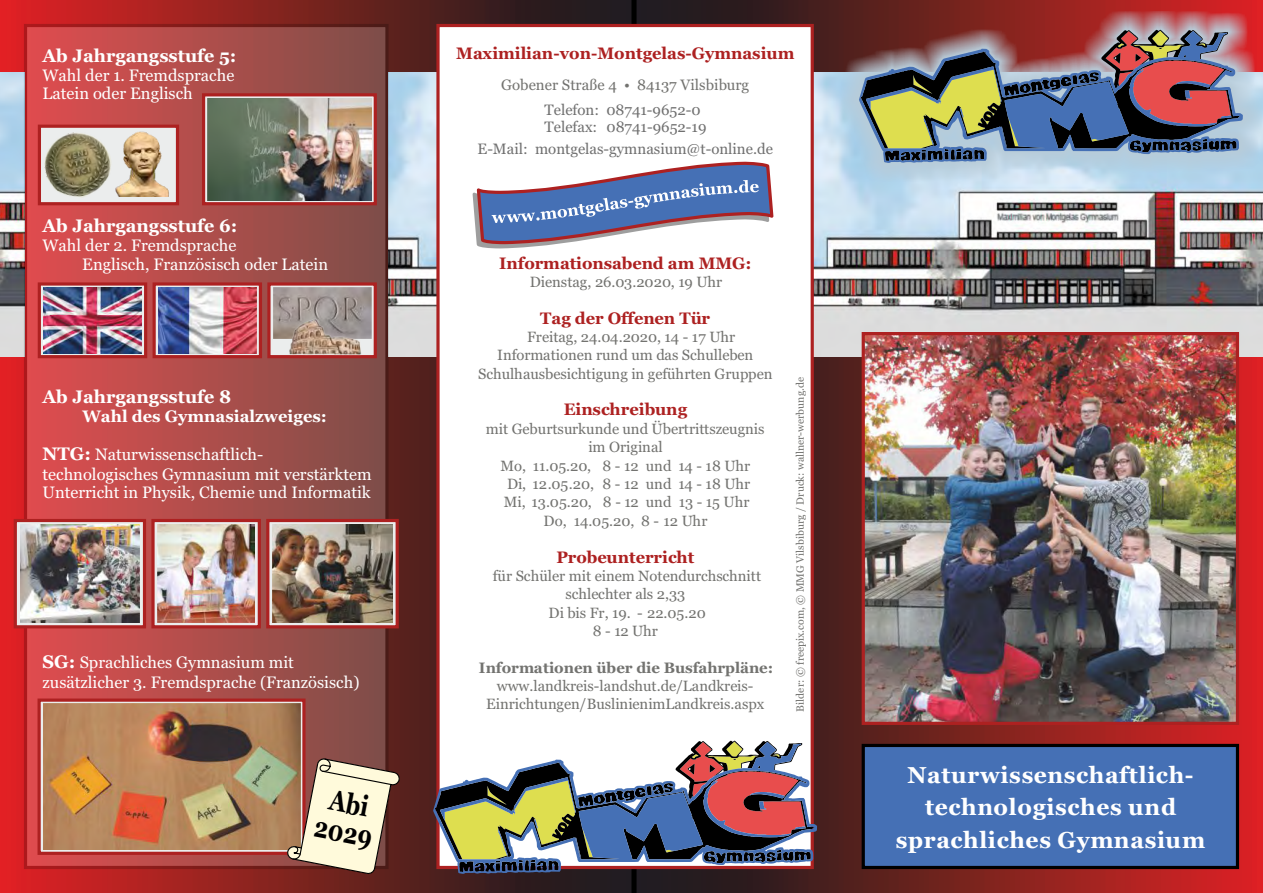
<style>
.page{position:relative;width:1263px;height:893px;background:#fff}
.page>*{position:absolute;margin:0;border:0;box-sizing:border-box;transform-origin:0 0}
.t1{font:700 28.5px/29px "Georgia";color:#000;text-align:center;scale:.79 1}
.t2{font:700 22.95px/32.1px "Georgia";letter-spacing:.025em;color:#fff;text-align:center}
.t3{font:700 18px "Georgia";color:#fff}
.t4{font:16.5px/18.8px "Georgia";color:#fff}
.t5{font:700 16.5px "Georgia";color:#ad2121}
.t6{font:700 16.5px "Georgia";color:#fff}
.t7{font:15px/17.1px "Georgia";color:#707070}
.t8{font:700 15px "Georgia";color:#737370}
.t9{font:15px "Georgia";color:#737370}
.t10{font:14.85px/18.3px "Georgia";color:#737370;text-align:center}
.t11{font:10.5px "Georgia";color:#737370}
.s1{font-weight:700;font-size:18px}
</style>
<div class="page">
<img style="left:0;top:0;width:1263px;height:893px">
<img style="left:389px;top:73px;width:47px;height:284px">
<img style="left:0;top:73px;width:24px;height:284px">
<img style="left:814px;top:72px;width:449px;height:284px">
<div style="left:24px;top:24px;width:365px;height:845px;background:#fff;opacity:.2"></div>
<div style="left:436px;top:24px;width:378px;height:845px;background:#fff;border:3px solid #ad2121"></div>
<svg style="left:472px;top:161px;width:302px;height:88px"></svg>
<div style="left:840px;top:11px;width:421px;height:171px;background:#b8ccd9;opacity:.98"></div>
<svg style="left:859px;top:31px;width:384px;height:132px"></svg>
<svg style="left:861px;top:29px;width:379px;height:133px;background:#7c6d6f"></svg>
<svg style="left:433px;top:742px;width:384px;height:132px"></svg>
<svg style="left:435px;top:740px;width:379px;height:133px"></svg>
<div style="left:862px;top:744px;width:377px;height:125px;background:#4570b5;border:3px solid #000"></div>
<div style="left:38px;top:282px;width:109px;height:76px;background:linear-gradient(to right,#ebeded,#ebeded);border:3px solid #ad2121"></div>
<div style="left:153px;top:282px;width:109px;height:76px;background:linear-gradient(to right,#ebeded,#ebeded);border:3px solid #ad2121"></div>
<svg style="left:267px;top:282px;width:110px;height:76px;background:#c27b7b"></svg>
<div style="left:38px;top:125px;width:141px;height:80px;background:#ebeded;border:3px solid #ad2121"></div>
<div style="left:202px;top:93px;width:175px;height:112px;background:linear-gradient(to right,#ebeded,#ebeded);border:3px solid #ad2121"></div>
<img style="left:274px;top:288px;width:97px;height:50px">
<img style="left:158px;top:288px;width:99px;height:65px">
<img style="left:43px;top:288px;width:99px;height:65px">
<div style="left:38px;top:698px;width:268px;height:157px;background:#ebeded;border:3px solid #ad2121"></div>
<img style="left:287px;top:319px;width:76px;height:37px">
<img style="left:39px;top:126px;width:78px;height:78px">
<img style="left:115px;top:132px;width:54px;height:65px">
<img style="left:208px;top:98px;width:163px;height:102px">
<img style="left:43px;top:703px;width:257px;height:147px">
<img style="left:866px;top:336px;width:369px;height:385px">
<svg style="left:286px;top:758px;width:115px;height:117px;background:#c4ab94"></svg>
<div style="left:862px;top:332px;width:377px;height:393px;border:3px solid #ad2121"></div>
<div style="left:14px;top:519px;width:132px;height:109px;background:linear-gradient(to right,#ebeded,#ebeded);border:3px solid #ad2121"></div>
<div style="left:151px;top:519px;width:110px;height:109px;background:linear-gradient(to right,#ebeded,#ebeded);border:3px solid #ad2121"></div>
<div style="left:266px;top:519px;width:133px;height:109px;background:linear-gradient(to right,#ebeded,#ebeded);border:3px solid #ad2121"></div>
<img style="left:157px;top:525px;width:97px;height:97px">
<img style="left:20px;top:525px;width:120px;height:97px">
<img style="left:272px;top:525px;width:121px;height:98px">
<p class="t3" style="left:43px;top:48px;width:195px">Ab Jahrgangsstufe 5:</p>
<p class="t4" style="left:43px;top:67px;width:193px">Wahl der 1. Fremdsprache<br>Latein oder Englisch</p>
<p class="t3" style="left:43px;top:218px;width:196px">Ab Jahrgangsstufe 6:</p>
<p class="t4" style="left:82px;top:237px;width:247px;text-indent:-40px">Wahl der 2. Fremdsprache<br>Englisch, Französisch oder Latein</p>
<p class="t3" style="left:43px;top:389px;width:190px">Ab Jahrgangsstufe 8</p>
<p class="t6" style="left:82px;top:409px;width:246px">Wahl des Gymnasialzweiges:</p>
<p class="t4" style="left:43px;top:447px;width:331px"><span class="s1">NTG:</span> Naturwissenschaftlich&shy;technologisches Gymnasium mit verstärktem<br>Unterricht in Physik, Chemie und Informatik</p>
<p class="t4" style="left:43px;top:654px;width:318px"><span class="s1">SG:</span> Sprachliches Gymnasium mit zusätzlicher 3. Fremdsprache (Französisch)</p>
<h1 class="t1" style="left:322px;top:786px;width:76px;rotate:11deg">Abi<br>2029</h1>
<p class="t5" style="left:456px;top:47px;width:340px">Maximilian-von-Montgelas-Gymnasium</p>
<p class="t9" style="left:501px;top:78px;width:249px">Gobener Straße 4 • 84137 Vilsbiburg</p>
<p class="t7" style="left:544px;top:102px;width:164px">Telefon: 08741-9652-0<br>Telefax: 08741-9652-19</p>
<p class="t7" style="left:478px;top:141px;width:297px">E-Mail: montgelas-gymnasium@t-online.de</p>
<p class="t5" style="left:499px;top:256px;width:254px">Informationsabend am MMG:</p>
<p class="t10" style="left:530px;top:274px;width:194px">Dienstag, 26.03.2020, 19 Uhr</p>
<p class="t5" style="left:540px;top:311px;width:172px">Tag der Offenen Tür</p>
<p class="t10" style="left:527px;top:329px;width:210px">Freitag, 24.04.2020, 14 - 17 Uhr</p>
<p class="t10" style="left:497px;top:347px;width:258px">Informationen rund um das Schulleben</p>
<p class="t10" style="left:478px;top:366px;width:296px">Schulhausbesichtigung in geführten Gruppen</p>
<p class="t5" style="left:564px;top:403px;width:125px">Einschreibung</p>
<p class="t10" style="left:486px;top:421px;width:280px">mit Geburtsurkunde und Übertrittszeugnis im Original<br>Mo, 11.05.20, 8 - 12 und 14 - 18 Uhr<br>Di, 12.05.20, 8 - 12 und 14 - 18 Uhr<br>Mi, 13.05.20, 8 - 12 und 13 - 15 Uhr</p>
<p class="t5" style="left:556px;top:550px;width:139px">Probeunterricht</p>
<p class="t10" style="left:544px;top:513px;width:165px">Do, 14.05.20, 8 - 12 Uhr</p>
<p class="t10" style="left:493px;top:568px;width:270px">für Schüler mit einem Notendurchschnitt schlechter als 2,33</p>
<p class="t10" style="left:593px;top:623px;width:67px">8 - 12 Uhr</p>
<p class="t8" style="left:479px;top:661px;width:296px">Informationen über die Busfahrpläne:</p>
<p class="t10" style="left:486px;top:678px;width:280px">www.landkreis-landshut.de/Landkreis-<br>Einrichtungen/BuslinienimLandkreis.aspx</p>
<p class="t10" style="left:549px;top:604px;width:159px">Di bis Fr, 19. 22.05.20</p>
<p class="t10" style="left:637px;top:605px;width:7px">-</p>
<p class="t11" style="left:796px;top:711px;width:336px;rotate:-90deg">Bilder: © freepix.com, © MMG Vilsbiburg / Druck: wallner-werbung.de</p>
<h2 class="t2" style="left:896px;top:761px;width:311px">Naturwissenschaftlich&shy;technologisches und sprachliches Gymnasium</h2>
</div>
